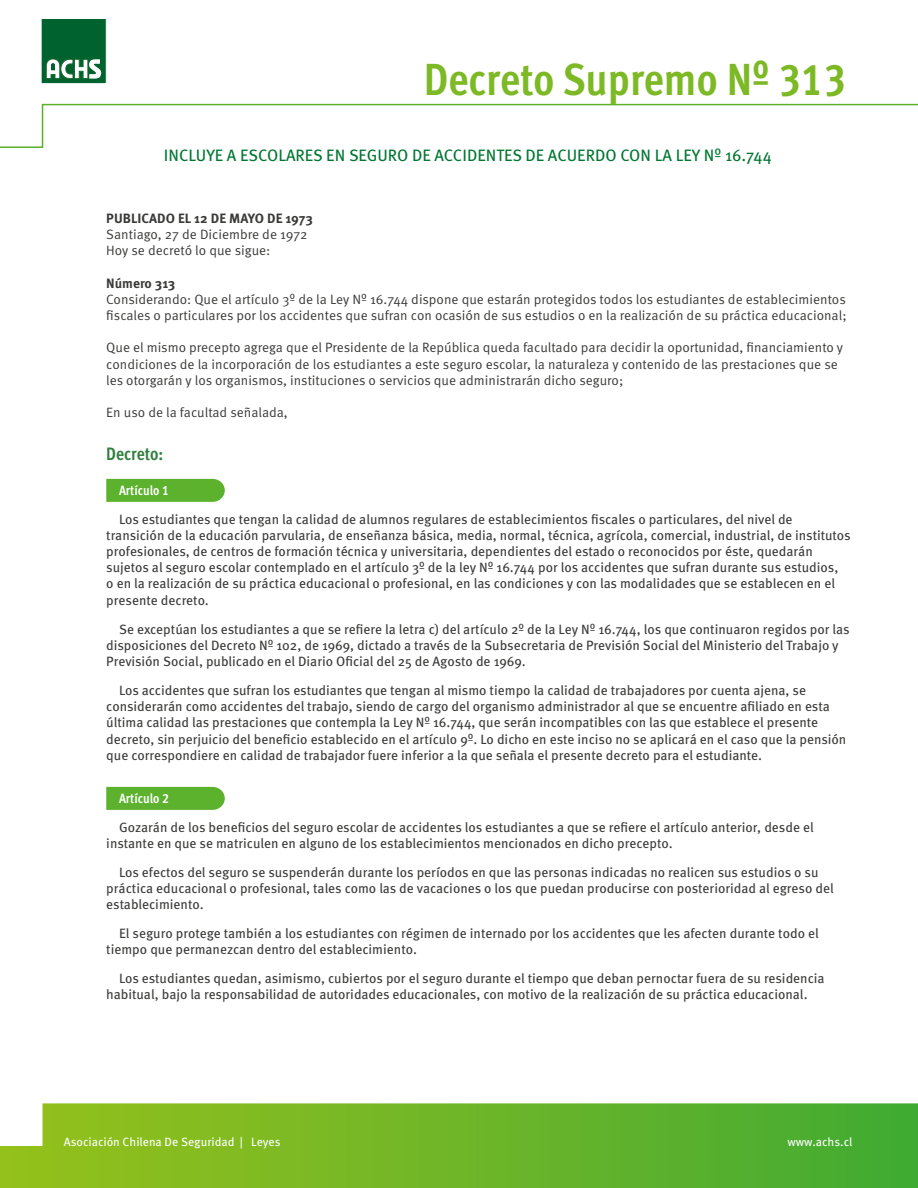
<style>
.page{position:relative;width:918px;height:1188px;background:#fff}
.page>*{position:absolute;margin:0;border:0;box-sizing:border-box;transform-origin:0 0}
.t1{font:45px "Meta Cond Bold LF";color:#7cb924}
.t2{font:18px "Meta Cond Bold LF";color:#31803f}
.t3{font:16.5px "Meta Pro";color:#007631}
.t4{font:13.5px/16.2px "Meta Pro";color:#3a3a39}
.t5{font:13.5px/16.2px "Meta Pro";color:#3a3a39}
.t6{font:700 13.5px "Meta Pro";color:#3a3a39}
.t7{font:13.5px "Meta Cond Bold LF";color:#fff}
.t8{font:12px "Meta Pro";color:#fff}
</style>
<div class="page">
<svg style="left:0;top:1103px;width:918px;height:85px;background:#70b72d"></svg>
<div style="left:41px;top:19px;width:65px;height:65px;background:#00622e"></div>
<div style="left:41px;top:18px;width:66px;height:66px;border:1px solid #fff"></div>
<svg style="left:46px;top:59px;width:55px;height:20px"></svg>
<svg style="left:0;top:103px;width:918px;height:45px"></svg>
<svg style="left:106px;top:479px;width:119px;height:23px;background:#61b333"></svg>
<svg style="left:106px;top:787px;width:119px;height:23px;background:#60b333"></svg>
<h1 class="t1" style="left:424px;top:53px;width:424px">Decreto Supremo Nº 313</h1>
<p class="t3" style="left:164px;top:145px;width:610px">INCLUYE A ESCOLARES EN SEGURO DE ACCIDENTES DE ACUERDO CON LA LEY Nº 16.744</p>
<p class="t6" style="left:106px;top:210px;width:208px">PUBLICADO EL 12 DE MAYO DE 1973</p>
<p class="t5" style="left:106px;top:227px;width:203px">Santiago, 27 de Diciembre de 1972<br>Hoy se decretó lo que sigue:</p>
<p class="t6" style="left:106px;top:274px;width:70px">Número 313</p>
<p class="t5" style="left:106px;top:291px;width:742px">Considerando: Que el artículo 3º de la Ley Nº 16.744 dispone que estarán protegidos todos los estudiantes de establecimientos fiscales o particulares por los accidentes que sufran con ocasión de sus estudios o en la realización de su práctica educacional;</p>
<p class="t5" style="left:106px;top:340px;width:738px">Que el mismo precepto agrega que el Presidente de la República queda facultado para decidir la oportunidad, financiamiento y condiciones de la incorporación de los estudiantes a este seguro escolar, la naturaleza y contenido de las prestaciones que se les otorgarán y los organismos, instituciones o servicios que administrarán dicho seguro;</p>
<p class="t5" style="left:106px;top:405px;width:183px">En uso de la facultad señalada,</p>
<h2 class="t2" style="left:106px;top:444px;width:59px">Decreto:</h2>
<p class="t7" style="left:119px;top:482px;width:51px">Artículo 1</p>
<p class="t4" style="left:106px;top:511px;width:746px;text-indent:13px">Los estudiantes que tengan la calidad de alumnos regulares de establecimientos fiscales o particulares, del nivel de transición de la educación parvularia, de enseñanza básica, media, normal, técnica, agrícola, comercial, industrial, de institutos profesionales, de centros de formación técnica y universitaria, dependientes del estado o reconocidos por éste, quedarán sujetos al seguro escolar contemplado en el artículo 3º de la ley Nº 16.744 por los accidentes que sufran durante sus estudios,<br>o en la realización de su práctica educacional o profesional, en las condiciones y con las modalidades que se establecen en el presente decreto.</p>
<p class="t4" style="left:106px;top:621px;width:745px;text-indent:13px">Se exceptúan los estudiantes a que se refiere la letra c) del artículo 2º de la Ley Nº 16.744, los que continuaron regidos por las disposiciones del Decreto Nº 102, de 1969, dictado a través de la Subsecretaria de Previsión Social del Ministerio del Trabajo y<br>Previsión Social, publicado en el Diario Oficial del 25 de Agosto de 1969.</p>
<p class="t4" style="left:106px;top:683px;width:742px;text-indent:13px">Los accidentes que sufran los estudiantes que tengan al mismo tiempo la calidad de trabajadores por cuenta ajena, se considerarán como accidentes del trabajo, siendo de cargo del organismo administrador al que se encuentre afiliado en esta última calidad las prestaciones que contempla la Ley Nº 16.744, que serán incompatibles con las que establece el presente decreto, sin perjuicio del beneficio establecido en el artículo 9º. Lo dicho en este inciso no se aplicará en el caso que la pensión que correspondiere en calidad de trabajador fuere inferior a la que señala el presente decreto para el estudiante.</p>
<p class="t7" style="left:119px;top:790px;width:51px">Artículo 2</p>
<p class="t4" style="left:106px;top:819px;width:709px;text-indent:13px">Gozarán de los beneficios del seguro escolar de accidentes los estudiantes a que se refiere el artículo anterior, desde el instante en que se matriculen en alguno de los establecimientos mencionados en dicho precepto.</p>
<p class="t4" style="left:106px;top:864px;width:729px;text-indent:13px">Los efectos del seguro se suspenderán durante los períodos en que las personas indicadas no realicen sus estudios o su práctica educacional o profesional, tales como las de vacaciones o los que puedan producirse con posterioridad al egreso del establecimiento.</p>
<p class="t4" style="left:106px;top:926px;width:714px;text-indent:13px">El seguro protege también a los estudiantes con régimen de internado por los accidentes que les afecten durante todo el tiempo que permanezcan dentro del establecimiento.</p>
<p class="t4" style="left:106px;top:971px;width:720px;text-indent:13px">Los estudiantes quedan, asimismo, cubiertos por el seguro durante el tiempo que deban pernoctar fuera de su residencia habitual, bajo la responsabilidad de autoridades educacionales, con motivo de la realización de su práctica educacional.</p>
<p class="t8" style="left:64px;top:1134px;width:218px">Asociación Chilena De Seguridad | Leyes</p>
<p class="t8" style="left:787px;top:1134px;width:67px">www.achs.cl</p>
</div>
